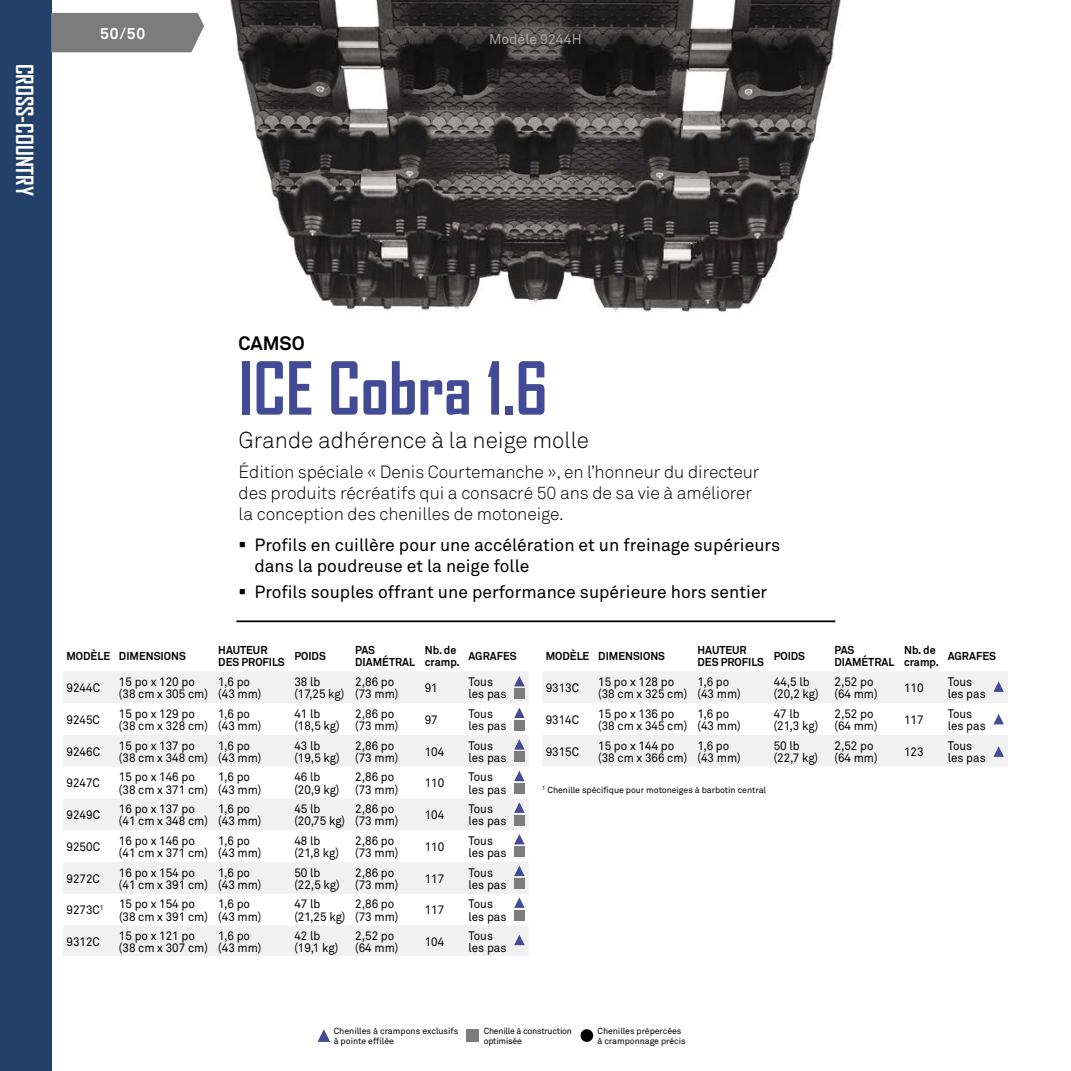
<style>
.page{position:relative;width:1071px;height:1071px;background:#fff}
.page>*{position:absolute;margin:0;border:0;box-sizing:border-box;transform-origin:0 0}
.t1{font:700 70px "Agency FB";color:#444b96}
.t2{font:22.75px "Akkurat Light Office";color:#000}
.t3{font:700 22.75px "Agency FB";color:#fff}
.t4{font:700 19.25px "Akkurat Office";color:#000}
.t5{font:17.5px/21px "Akkurat Light Office";letter-spacing:-.005em;color:#000}
.t6{font:17.5px/21px "Akkurat Office";color:#000}
.t7{font:700 15.75px "Akkurat Office";color:#fff}
.t8{font:14px "Akkurat Office";color:#aaa}
.t9{font:12.25px/12.2px "Akkurat Office";color:#000;scale:.95 1}
.t10{font:700 11.38px/12.2px "Akkurat Office";color:#000;scale:.95 1}
.t11{font:8.75px/9.6px "Akkurat Office";letter-spacing:-.005em;color:#000}
.t12{font:8.75px/9.6px "Akkurat Office";letter-spacing:-.025em;color:#000}
</style>
<div class="page">
<img style="left:63px;top:0;width:778px;height:313px">
<div style="left:0;top:0;width:51px;height:1071px;background:#224069"></div>
<div style="left:51px;top:13px;width:153px;height:39px;background:#7c7c7c"></div>
<hr style="left:236px;top:620px;width:599px;height:2px;background:#000">
<div style="left:466px;top:1029px;width:13px;height:13px;background:#7c7c7c"></div>
<div style="left:581px;top:1029px;width:12px;height:13px;background:#000;border-radius:50%"></div>
<svg style="left:318px;top:1029px;width:12px;height:13px"></svg>
<svg style="left:63px;top:686px;width:465px;height:270px;fill:#f1f1f1"></svg>
<div style="left:514px;top:689px;width:11px;height:10px;background:#7c7c7c"></div>
<div style="left:63px;top:672px;width:465px;height:14px;background:#f1f1f1"></div>
<div style="left:514px;top:752px;width:11px;height:10px;background:#7c7c7c"></div>
<svg style="left:514px;top:739px;width:11px;height:11px"></svg>
<div style="left:514px;top:720px;width:11px;height:11px;background:#7c7c7c"></div>
<svg style="left:514px;top:708px;width:11px;height:10px"></svg>
<div style="left:514px;top:783px;width:11px;height:11px;background:#7c7c7c"></div>
<svg style="left:514px;top:771px;width:11px;height:10px"></svg>
<div style="left:514px;top:815px;width:11px;height:10px;background:#7c7c7c"></div>
<svg style="left:514px;top:802px;width:11px;height:11px"></svg>
<div style="left:514px;top:847px;width:11px;height:10px;background:#7c7c7c"></div>
<svg style="left:514px;top:834px;width:11px;height:10px"></svg>
<div style="left:514px;top:878px;width:11px;height:11px;background:#7c7c7c"></div>
<svg style="left:514px;top:866px;width:11px;height:10px"></svg>
<div style="left:514px;top:910px;width:11px;height:10px;background:#7c7c7c"></div>
<svg style="left:514px;top:897px;width:11px;height:11px"></svg>
<svg style="left:514px;top:935px;width:11px;height:10px"></svg>
<svg style="left:542px;top:672px;width:466px;height:95px"></svg>
<h2 class="t3" style="left:38px;top:64px;width:134px;rotate:90deg">CROSS-COUNTRY</h2>
<p class="t7" style="left:100px;top:23px;width:47px">50/50</p>
<p class="t8" style="left:489px;top:31px;width:94px">Modèle 9244H</p>
<h3 class="t4" style="left:239px;top:331px;width:68px">CAMSO</h3>
<h1 class="t1" style="left:239px;top:347px;width:311px">ICE Cobra 1.6</h1>
<h2 class="t2" style="left:239px;top:427px;width:352px">Grande adhérence à la neige molle</h2>
<h3 class="t5" style="left:239px;top:461px;width:522px">Édition spéciale « Denis Courtemanche », en l’honneur du directeur des produits récréatifs qui a consacré 50 ans de sa vie à améliorer la conception des chenilles de motoneige.</h3>
<h3 class="t6" style="left:254px;top:535px;width:527px;text-indent:-16px">▪ Profils en cuillère pour une accélération et un freinage supérieurs dans la poudreuse et la neige folle</h3>
<h3 class="t6" style="left:239px;top:582px;width:530px">▪ Profils souples offrant une performance supérieure hors sentier</h3>
<p class="t10" style="left:66px;top:650px;width:127px">MODÈLE DIMENSIONS</p>
<p class="t10" style="left:218px;top:644px;width:71px">HAUTEUR<br>DES PROFILS</p>
<p class="t10" style="left:294px;top:650px;width:35px">POIDS</p>
<p class="t10" style="left:355px;top:644px;width:64px">PAS<br>DIAMÉTRAL</p>
<p class="t10" style="left:425px;top:644px;width:38px">Nb. de cramp.</p>
<p class="t10" style="left:469px;top:650px;width:52px">AGRAFES</p>
<p class="t9" style="left:66px;top:682px;width:37px">9244C</p>
<p class="t9" style="left:119px;top:676px;width:95px">15 po x 120 po (38 cm x 305 cm)</p>
<p class="t9" style="left:218px;top:676px;width:47px">1,6 po (43 mm)</p>
<p class="t9" style="left:294px;top:676px;width:54px">38 lb (17,25 kg)</p>
<p class="t9" style="left:355px;top:676px;width:47px">2,86 po (73 mm)</p>
<p class="t9" style="left:425px;top:682px;width:15px">91</p>
<p class="t9" style="left:469px;top:676px;width:41px">Tous les pas</p>
<p class="t9" style="left:66px;top:714px;width:37px">9245C</p>
<p class="t9" style="left:119px;top:708px;width:95px">15 po x 129 po (38 cm x 328 cm)</p>
<p class="t9" style="left:218px;top:708px;width:47px">1,6 po (43 mm)</p>
<p class="t9" style="left:294px;top:708px;width:49px">41 lb (18,5 kg)</p>
<p class="t9" style="left:355px;top:708px;width:47px">2,86 po (73 mm)</p>
<p class="t9" style="left:425px;top:714px;width:15px">97</p>
<p class="t9" style="left:469px;top:708px;width:41px">Tous les pas</p>
<p class="t9" style="left:66px;top:746px;width:37px">9246C</p>
<p class="t9" style="left:119px;top:740px;width:95px">15 po x 137 po (38 cm x 348 cm)</p>
<p class="t9" style="left:218px;top:740px;width:47px">1,6 po (43 mm)</p>
<p class="t9" style="left:294px;top:740px;width:49px">43 lb (19,5 kg)</p>
<p class="t9" style="left:355px;top:740px;width:47px">2,86 po (73 mm)</p>
<p class="t9" style="left:425px;top:746px;width:22px">104</p>
<p class="t9" style="left:469px;top:740px;width:41px">Tous les pas</p>
<p class="t9" style="left:66px;top:777px;width:37px">9247C</p>
<p class="t9" style="left:119px;top:771px;width:95px">15 po x 146 po (38 cm x 371 cm)</p>
<p class="t9" style="left:218px;top:771px;width:47px">1,6 po (43 mm)</p>
<p class="t9" style="left:294px;top:771px;width:49px">46 lb (20,9 kg)</p>
<p class="t9" style="left:355px;top:771px;width:47px">2,86 po (73 mm)</p>
<p class="t9" style="left:425px;top:777px;width:22px">110</p>
<p class="t9" style="left:469px;top:771px;width:41px">Tous les pas</p>
<p class="t9" style="left:66px;top:809px;width:37px">9249C</p>
<p class="t9" style="left:119px;top:803px;width:95px">16 po x 137 po (41 cm x 348 cm)</p>
<p class="t9" style="left:218px;top:803px;width:47px">1,6 po (43 mm)</p>
<p class="t9" style="left:294px;top:803px;width:55px">45 lb (20,75 kg)</p>
<p class="t9" style="left:355px;top:803px;width:47px">2,86 po (73 mm)</p>
<p class="t9" style="left:425px;top:809px;width:22px">104</p>
<p class="t9" style="left:469px;top:803px;width:41px">Tous les pas</p>
<p class="t9" style="left:66px;top:841px;width:37px">9250C</p>
<p class="t9" style="left:119px;top:835px;width:95px">16 po x 146 po (41 cm x 371 cm)</p>
<p class="t9" style="left:218px;top:835px;width:47px">1,6 po (43 mm)</p>
<p class="t9" style="left:294px;top:835px;width:48px">48 lb (21,8 kg)</p>
<p class="t9" style="left:355px;top:835px;width:47px">2,86 po (73 mm)</p>
<p class="t9" style="left:425px;top:841px;width:22px">110</p>
<p class="t9" style="left:469px;top:835px;width:41px">Tous les pas</p>
<p class="t9" style="left:66px;top:873px;width:37px">9272C</p>
<p class="t9" style="left:119px;top:867px;width:95px">16 po x 154 po (41 cm x 391 cm)</p>
<p class="t9" style="left:218px;top:867px;width:47px">1,6 po (43 mm)</p>
<p class="t9" style="left:294px;top:867px;width:49px">50 lb (22,5 kg)</p>
<p class="t9" style="left:355px;top:867px;width:47px">2,86 po (73 mm)</p>
<p class="t9" style="left:425px;top:873px;width:22px">117</p>
<p class="t9" style="left:469px;top:867px;width:41px">Tous les pas</p>
<p class="t9" style="left:119px;top:898px;width:95px;text-indent:-53px">9273C<sub>1</sub> 15 po x 154 po (38 cm x 391 cm)</p>
<p class="t9" style="left:218px;top:898px;width:47px">1,6 po (43 mm)</p>
<p class="t9" style="left:294px;top:898px;width:55px">47 lb (21,25 kg)</p>
<p class="t9" style="left:355px;top:898px;width:47px">2,86 po (73 mm)</p>
<p class="t9" style="left:425px;top:904px;width:22px">117</p>
<p class="t9" style="left:469px;top:898px;width:41px">Tous les pas</p>
<p class="t9" style="left:66px;top:936px;width:37px">9312C</p>
<p class="t9" style="left:119px;top:929px;width:95px">15 po x 121 po (38 cm x 307 cm)</p>
<p class="t9" style="left:218px;top:929px;width:47px">1,6 po (43 mm)</p>
<p class="t9" style="left:294px;top:929px;width:48px">42 lb (19,1 kg)</p>
<p class="t9" style="left:355px;top:929px;width:47px">2,52 po (64 mm)</p>
<p class="t9" style="left:425px;top:936px;width:22px">104</p>
<p class="t9" style="left:469px;top:929px;width:41px">Tous les pas</p>
<p class="t10" style="left:546px;top:650px;width:127px">MODÈLE DIMENSIONS</p>
<p class="t10" style="left:698px;top:644px;width:71px">HAUTEUR<br>DES PROFILS</p>
<p class="t10" style="left:774px;top:650px;width:35px">POIDS</p>
<p class="t10" style="left:835px;top:644px;width:64px">PAS<br>DIAMÉTRAL</p>
<p class="t10" style="left:904px;top:644px;width:38px">Nb. de cramp.</p>
<p class="t10" style="left:948px;top:650px;width:52px">AGRAFES</p>
<p class="t9" style="left:546px;top:682px;width:37px">9313C</p>
<p class="t9" style="left:598px;top:676px;width:95px">15 po x 128 po (38 cm x 325 cm)</p>
<p class="t9" style="left:698px;top:676px;width:47px">1,6 po (43 mm)</p>
<p class="t9" style="left:774px;top:676px;width:49px">44,5 lb (20,2 kg)</p>
<p class="t9" style="left:835px;top:676px;width:47px">2,52 po (64 mm)</p>
<p class="t9" style="left:904px;top:682px;width:22px">110</p>
<p class="t9" style="left:948px;top:676px;width:41px">Tous les pas</p>
<p class="t9" style="left:546px;top:714px;width:37px">9314C</p>
<p class="t9" style="left:598px;top:708px;width:95px">15 po x 136 po (38 cm x 345 cm)</p>
<p class="t9" style="left:698px;top:708px;width:47px">1,6 po (43 mm)</p>
<p class="t9" style="left:774px;top:708px;width:48px">47 lb (21,3 kg)</p>
<p class="t9" style="left:835px;top:708px;width:47px">2,52 po (64 mm)</p>
<p class="t9" style="left:904px;top:714px;width:22px">117</p>
<p class="t9" style="left:948px;top:708px;width:41px">Tous les pas</p>
<p class="t9" style="left:546px;top:746px;width:37px">9315C</p>
<p class="t9" style="left:598px;top:740px;width:95px">15 po x 144 po (38 cm x 366 cm)</p>
<p class="t9" style="left:698px;top:740px;width:47px">1,6 po (43 mm)</p>
<p class="t9" style="left:774px;top:740px;width:48px">50 lb (22,7 kg)</p>
<p class="t9" style="left:835px;top:740px;width:47px">2,52 po (64 mm)</p>
<p class="t9" style="left:904px;top:746px;width:22px">123</p>
<p class="t9" style="left:948px;top:740px;width:41px">Tous les pas</p>
<p class="t11" style="left:542px;top:786px;width:225px"><sup>1</sup> Chenille spécifique pour motoneiges à barbotin central</p>
<p class="t11" style="left:334px;top:1027px;width:126px">Chenilles à crampons exclusifs à pointe effilée</p>
<p class="t12" style="left:484px;top:1026px;width:90px">Chenille à construction optimisée</p>
<p class="t11" style="left:598px;top:1027px;width:90px">Chenilles prépercées à cramponnage précis</p>
</div>
